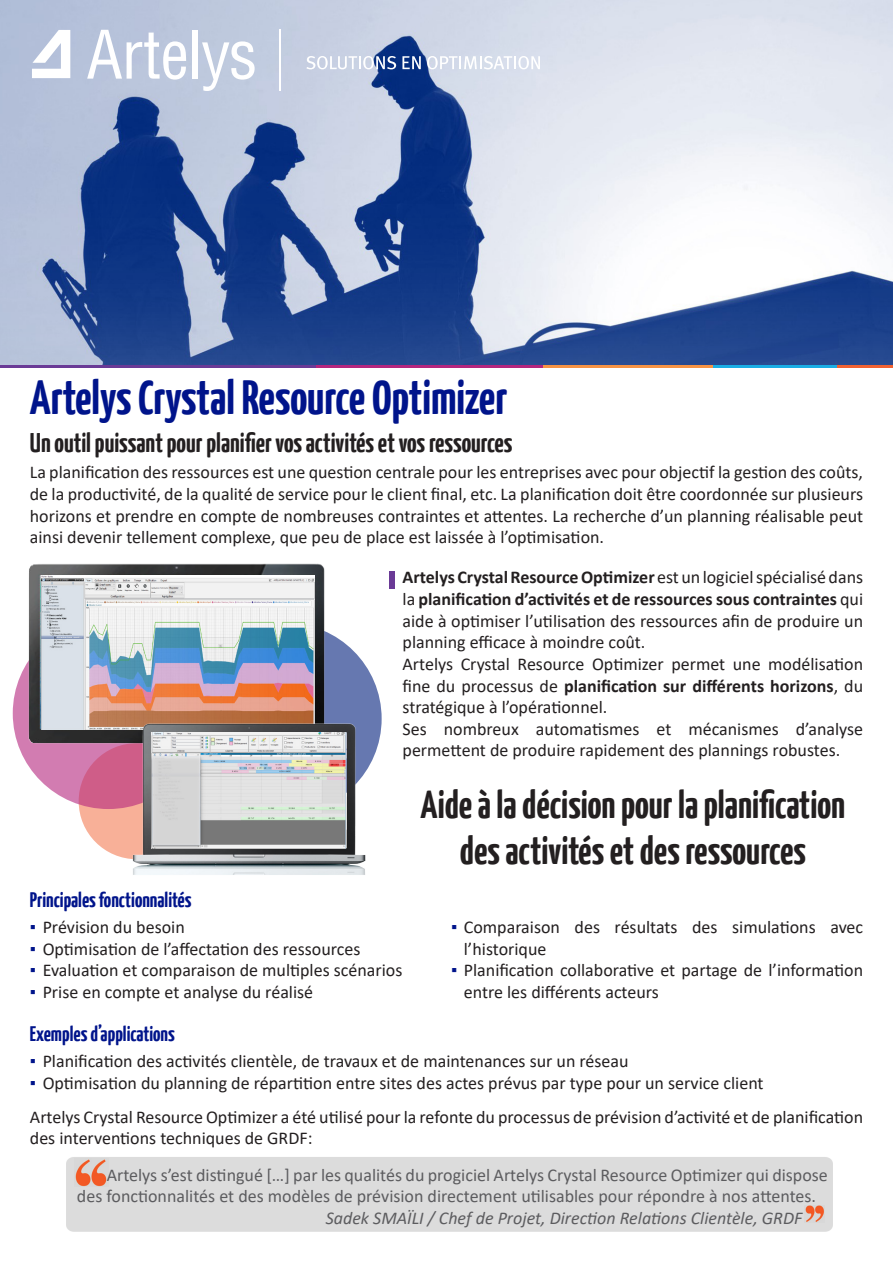
<style>
.page{position:relative;width:893px;height:1263px;background:#fff}
.page>*{position:absolute;margin:0;border:0;box-sizing:border-box;transform-origin:0 0}
.t1{font:700 48px "Yanone Kaffeesatz";color:#00148b}
.t2{font:700 39px/46.8px "Yanone Kaffeesatz";color:#231f20;text-align:center}
.t3{font:700 27px "Yanone Kaffeesatz";color:#231f20}
.t4{font:700 21px "Yanone Kaffeesatz";color:#00148b}
.puces{font:18px/21.6px "Calibri";color:#231f20}
.puces-2{font:18px/21.6px "Calibri";color:#5c5c5f}
.puces-3{font:italic 18px "Calibri";color:#5c5c5f}
.s1{font-weight:700}
.s2{font-family:"Arial";color:#00148b}
</style>
<div class="page">
<div style="left:190px;top:623px;width:192px;height:191px;background:#6678b0;border-radius:50%"></div>
<div style="left:79px;top:743px;width:116px;height:116px;background:#f8b098;border-radius:50%"></div>
<svg style="left:13px;top:618px;width:191px;height:191px;background:#d172a4"></svg>
<img style="left:0;top:0;width:893px;height:365px">
<div style="left:389px;top:571px;width:5px;height:18px;background:#6a3a96"></div>
<img style="left:26px;top:563px;width:309px;height:180px">
<img style="left:41px;top:575px;width:274px;height:155px">
<img style="left:118px;top:718px;width:252px;height:157px">
<img style="left:151px;top:732px;width:195px;height:116px">
<hr style="left:0;top:365px;width:317px;height:3px;background:#6a3a96">
<hr style="left:316px;top:365px;width:228px;height:3px;background:#b4267e">
<hr style="left:544px;top:365px;width:170px;height:3px;background:#f69344">
<hr style="left:714px;top:365px;width:123px;height:3px;background:#1aade4">
<hr style="left:837px;top:365px;width:56px;height:3px;background:#f16232">
<img style="left:74px;top:1158px;width:34px;height:28px">
<img style="left:804px;top:1205px;width:21px;height:18px">
<svg style="left:32px;top:30px;width:38px;height:48px"></svg>
<svg style="left:87px;top:30px;width:100px;height:50px"></svg>
<div style="left:193px;top:30px;width:5px;height:49px;background:#fff"></div>
<svg style="left:202px;top:41px;width:53px;height:50px"></svg>
<hr style="left:280px;top:30px;width:1px;height:61px;background:#fff">
<svg style="left:306px;top:56px;width:90px;height:13px"></svg>
<svg style="left:402px;top:56px;width:19px;height:13px"></svg>
<svg style="left:427px;top:56px;width:113px;height:13px"></svg>
<p class="t1" style="left:30px;top:368px;width:479px">Artelys Crystal Resource Optimizer</p>
<p class="t3" style="left:30px;top:426px;width:484px">Un outil puissant pour planifier vos activités et vos ressources</p>
<p class="puces" style="left:30px;top:461px;width:835px;text-align:justify">La planification des ressources est une question centrale pour les entreprises avec pour objectif la gestion des coûts, de la productivité, de la qualité de service pour le client final, etc. La planification doit être coordonnée sur plusieurs horizons et prendre en compte de nombreuses contraintes et attentes. La recherche d’un planning réalisable peut ainsi devenir tellement complexe, que peu de place est laissée à l’optimisation.</p>
<p class="puces" style="left:403px;top:566px;width:462px;text-align:justify"><span class="s1">Artelys Crystal Resource Optimizer</span> est un logiciel spécialisé dans la <span class="s1">planification d’activités et de ressources sous contraintes</span> qui aide à optimiser l’utilisation des ressources afin de produire un planning efficace à moindre coût.</p>
<p class="puces" style="left:403px;top:653px;width:462px;text-align:justify">Artelys Crystal Resource Optimizer permet une modélisation fine du processus de <span class="s1">planification sur différents horizons</span>, du stratégique à l’opérationnel.</p>
<p class="puces" style="left:403px;top:717px;width:462px">Ses nombreux automatismes et mécanismes d’analyse permettent de produire rapidement des plannings robustes.</p>
<p class="t2" style="left:421px;top:780px;width:426px">Aide à la décision pour la planification des activités et des ressources</p>
<p class="t4" style="left:30px;top:887px;width:163px">Principales fonctionnalités</p>
<p class="puces" style="left:30px;top:916px;width:156px"><span class="s2">▪</span> Prévision du besoin</p>
<p class="puces" style="left:30px;top:937px;width:332px"><span class="s2">▪</span> Optimisation de l’affectation des ressources</p>
<p class="puces" style="left:30px;top:959px;width:374px"><span class="s2">▪</span> Evaluation et comparaison de multiples scénarios</p>
<p class="puces" style="left:30px;top:980px;width:285px"><span class="s2">▪</span> Prise en compte et analyse du réalisé</p>
<p class="puces" style="left:464px;top:916px;width:401px;text-indent:-13px"><span class="s2">▪</span> Comparaison des résultats des simulations avec l’historique</p>
<p class="puces" style="left:464px;top:959px;width:401px;text-indent:-13px"><span class="s2">▪</span> Planification collaborative et partage de l’information entre les différents acteurs</p>
<p class="t4" style="left:30px;top:1021px;width:146px">Exemples d’applications</p>
<p class="puces" style="left:30px;top:1050px;width:600px"><span class="s2">▪</span> Planification des activités clientèle, de travaux et de maintenances sur un réseau</p>
<p class="puces" style="left:30px;top:1071px;width:735px"><span class="s2">▪</span> Optimisation du planning de répartition entre sites des actes prévus par type pour un service client</p>
<p class="puces" style="left:30px;top:1105px;width:835px">Artelys Crystal Resource Optimizer a été utilisé pour la refonte du processus de prévision d’activité et de planification des interventions techniques de GRDF:</p>
<p class="puces-2" style="left:77px;top:1163px;width:752px;text-indent:30px">Artelys s’est distingué […] par les qualités du progiciel Artelys Crystal Resource Optimizer qui dispose des fonctionnalités et des modèles de prévision directement utilisables pour répondre à nos attentes.</p>
<p class="puces-3" style="left:326px;top:1205px;width:478px">Sadek SMAÏLI / Chef de Projet, Direction Relations Clientèle, GRDF</p>
</div>
